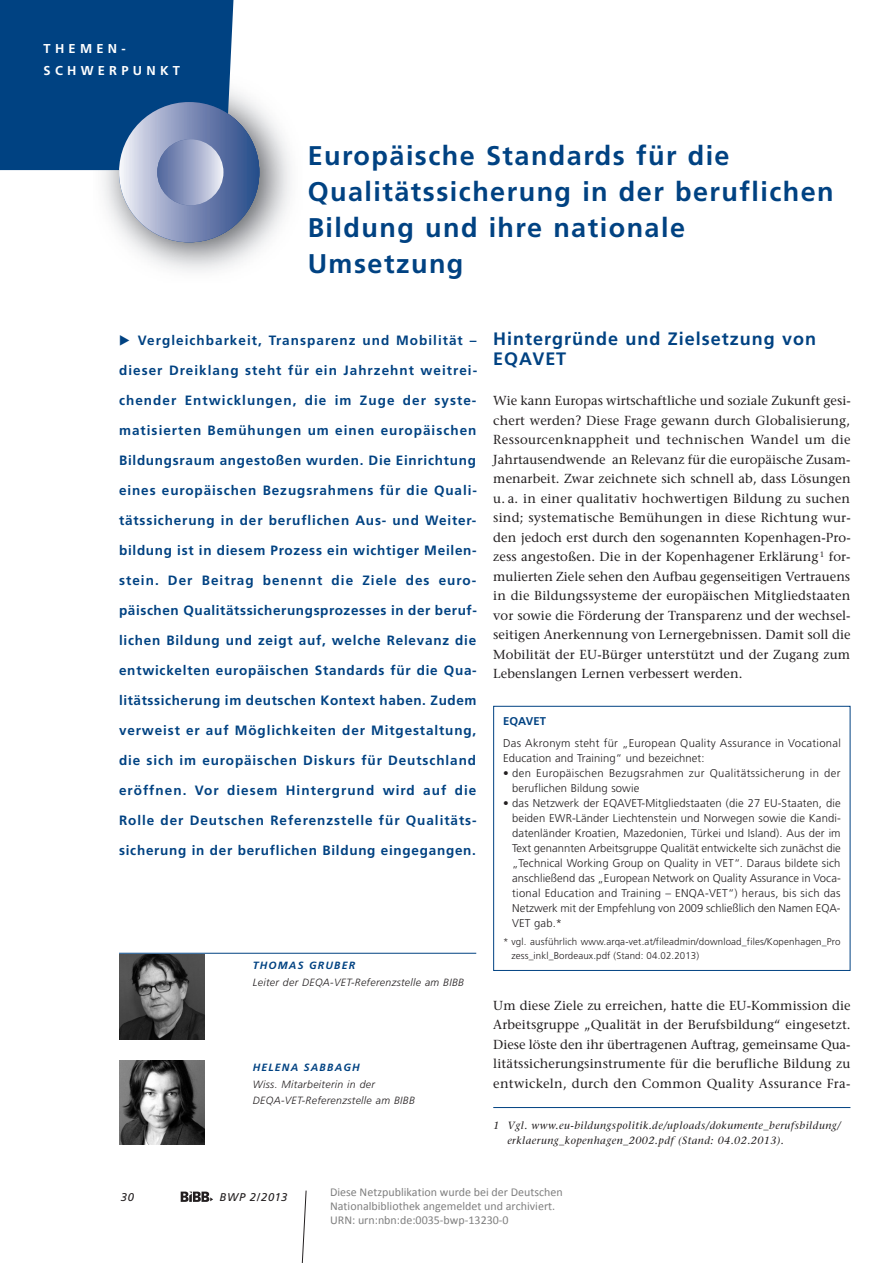
<style>
.page{position:relative;width:893px;height:1263px;background:#fff}
.page>*{position:absolute;margin:0;border:0;box-sizing:border-box;transform-origin:0 0}
.t1{font:700 27px/36px "Frutiger";letter-spacing:.055em;color:#004282}
.t2{font:700 18px/19.5px "Frutiger";letter-spacing:.055em;color:#004282}
.t3{font:700 13.5px "Frutiger";letter-spacing:.065em;color:#004282}
.t4{font:700 13.5px "Frutiger";letter-spacing:.045em;color:#004282}
.t5{font:13.05px/19.5px "Stone Serif";letter-spacing:.01em;color:#231f20;text-align:justify}
.t6{font:700 12.9px/21.5px "Frutiger";letter-spacing:.33em;color:#fff}
.t7{font:12px/14.4px "Calibri";color:#808080}
.t8{font:300 11.25px/15px "Frutiger";letter-spacing:.01em;color:#231f20}
.t9{font:300 11.25px/15px "Frutiger";letter-spacing:.03em;color:#231f20}
.t10{font:italic 11.25px "Frutiger";letter-spacing:.055em;color:#231f20}
.t11{font:700 11.25px "Frutiger";letter-spacing:.01em;color:#004282}
.t12{font:italic 10.5px/15px "Stone Serif";letter-spacing:.045em;color:#231f20}
.t13{font:italic 300 10.5px/16.5px "Frutiger";letter-spacing:.035em;color:#231f20}
.t14{font:italic 700 10.5px "Frutiger";letter-spacing:.11em;color:#004282}
.t15{font:300 9.75px/13.5px "Frutiger";letter-spacing:.015em;color:#231f20}
</style>
<div class="page">
<svg style="left:301px;top:1190px;width:6px;height:73px"></svg>
<img style="left:180px;top:1192px;width:33px;height:10px">
<img style="left:94px;top:92px;width:196px;height:179px">
<div style="left:0;top:0;width:234px;height:170px;background:#004282"></div>
<div style="left:119px;top:102px;width:140px;height:140px;background:linear-gradient(to right,#eae8f3,#224485);border-radius:50%"></div>
<div style="left:157px;top:139px;width:66px;height:66px;background:linear-gradient(to right,#4a6099,#e5e6f1);border-radius:50%"></div>
<img style="left:119px;top:954px;width:85px;height:85px">
<img style="left:119px;top:1060px;width:85px;height:85px">
<hr style="left:119px;top:953px;width:357px;height:1px;background:#004282">
<hr style="left:493px;top:1107px;width:357px;height:1px;background:#004282">
<div style="left:493px;top:706px;width:357px;height:265px;border:1px solid #004282"></div>
<p class="t6" style="left:44px;top:39px;width:138px">THEMEN-<br>SCHWERPUNKT</p>
<h1 class="t1" style="left:308px;top:140px;width:528px">Europäische Standards für die<br>Qualitätssicherung in der beruflichen<br>Bildung und ihre nationale<br>Umsetzung</h1>
<p class="t3" style="left:138px;top:335px;width:340px">Vergleichbarkeit, Transparenz und Mobilität –</p>
<p class="t3" style="left:119px;top:365px;width:360px">dieser Dreiklang steht für ein Jahrzehnt weitrei-</p>
<p class="t3" style="left:119px;top:395px;width:359px">chender Entwicklungen, die im Zuge der syste -</p>
<p class="t3" style="left:119px;top:425px;width:359px">matisierten Bemühungen um einen europäischen</p>
<p class="t3" style="left:119px;top:455px;width:358px">Bildungsraum angestoßen wurden. Die Einrichtung</p>
<p class="t3" style="left:119px;top:485px;width:359px">eines europäischen Bezugsrahmens für die Quali-</p>
<p class="t3" style="left:119px;top:515px;width:359px">tätssicherung in der beruflichen Aus- und Weiter-</p>
<p class="t3" style="left:119px;top:545px;width:359px">bildung ist in diesem Prozess ein wichtiger Meilen-</p>
<p class="t3" style="left:119px;top:575px;width:359px">stein. Der Beitrag benennt die Ziele des euro-</p>
<p class="t4" style="left:119px;top:605px;width:359px">päischen Qualitätssicherungsprozesses in der beruf-</p>
<p class="t3" style="left:119px;top:635px;width:359px">lichen Bildung und zeigt auf, welche Relevanz die</p>
<p class="t3" style="left:119px;top:665px;width:359px">entwickelten europäischen Standards für die Qua-</p>
<p class="t4" style="left:119px;top:695px;width:359px">litätssicherung im deutschen Kontext haben. Zudem</p>
<p class="t3" style="left:119px;top:725px;width:359px">verweist er auf Möglichkeiten der Mitgestaltung,</p>
<p class="t3" style="left:119px;top:755px;width:359px">die sich im europäischen Diskurs für Deutschland</p>
<p class="t3" style="left:119px;top:785px;width:359px">eröffnen. Vor diesem Hintergrund wird auf die</p>
<p class="t3" style="left:119px;top:815px;width:359px">Rolle der Deutschen Referenzstelle für Qualitäts -</p>
<p class="t3" style="left:119px;top:845px;width:358px">sicherung in der beruflichen Bildung eingegangen.</p>
<p class="t14" style="left:253px;top:961px;width:104px">THOMAS GRUBER</p>
<p class="t13" style="left:253px;top:974px;width:213px">Leiter der DEQA-VET-Referenzstelle am BIBB</p>
<p class="t14" style="left:253px;top:1063px;width:108px">HELENA SABBAGH</p>
<p class="t13" style="left:253px;top:1076px;width:164px">Wiss. Mitarbeiterin in der<br>DEQA-VET-Referenzstelle am BIBB</p>
<h2 class="t2" style="left:493px;top:331px;width:324px">Hintergründe und Zielsetzung von<br>EQAVET</h2>
<p class="t5" style="left:493px;top:392px;width:359px">Wie kann Europas wirtschaftliche und soziale Zukunft gesi&shy;chert werden? Diese Frage gewann durch Globalisierung, Ressourcenknappheit und technischen Wandel um die Jahrtausendwende an Relevanz für die europäische Zusam&shy;menarbeit. Zwar zeichnete sich schnell ab, dass Lösungen u. a. in einer qualitativ hochwertigen Bildung zu suchen sind; systematische Bemühungen in diese Richtung wur&shy;den jedoch erst durch den sogenannten Kopenhagen-Pro&shy;zess angestoßen. Die in der Kopenhagener Erklärung <sup>1</sup> for&shy;mulierten Ziele sehen den Aufbau gegenseitigen Vertrauens in die Bildungssysteme der europäischen Mitgliedstaaten vor sowie die Förderung der Transparenz und der wechsel&shy;seitigen Anerkennung von Lernergebnissen. Damit soll die Mobilität der EU-Bürger unterstützt und der Zugang zum Lebenslangen Lernen verbessert werden.</p>
<p class="t11" style="left:503px;top:716px;width:45px">EQAVET</p>
<p class="t8" style="left:503px;top:736px;width:339px">Das Akronym steht für „European Quality Assurance in Vocational<br>Education and Training“ und bezeichnet:</p>
<p class="t9" style="left:512px;top:766px;width:330px;text-indent:-9px">• den Europäischen Bezugsrahmen zur Qualitätssicherung in der beruflichen Bildung sowie</p>
<p class="t8" style="left:512px;top:796px;width:330px;text-align:justify;text-indent:-9px">• das Netzwerk der EQAVET-Mitgliedstaaten (die 27 EU-Staaten, die beiden EWR-Länder Liechtenstein und Norwegen sowie die Kandi&shy;datenländer Kroatien, Mazedonien, Türkei und Island). Aus der im Text genannten Arbeitsgruppe Qualität entwickelte sich zunächst die „Technical Working Group on Quality in VET“. Daraus bildete sich anschließend das „European Network on Quality Assurance in Voca&shy;tional Education and Training – ENQA-VET“) heraus, bis sich das Netzwerk mit der Empfehlung von 2009 schließlich den Namen EQA-VET gab.*</p>
<p class="t15" style="left:511px;top:936px;width:331px;text-indent:-8px">* vgl. ausführlich www.arqa-vet.at/fileadmin/download_files/Kopenhagen_Pro zess_inkl_Bordeaux.pdf (Stand: 04.02.2013)</p>
<p class="t5" style="left:493px;top:997px;width:359px">Um diese Ziele zu erreichen, hatte die EU-Kommission die Arbeitsgruppe „Qualität in der Berufsbildung“ eingesetzt.<br>Diese löste den ihr übertragenen Auftrag, gemeinsame Qua&shy;litätssicherungsinstrumente für die berufliche Bildung zu entwickeln, durch den Common Quality Assurance Fra-</p>
<p class="t12" style="left:507px;top:1119px;width:335px;text-indent:-14px">1 Vgl. www.eu-bildungspolitik.de/uploads/dokumente_berufsbildung/ erklaerung_kopenhagen_2002.pdf (Stand: 04.02.2013).</p>
<p class="t10" style="left:121px;top:1192px;width:15px">30</p>
<p class="t10" style="left:220px;top:1192px;width:69px">BWP 2/2013</p>
<p class="t7" style="left:330px;top:1184px;width:234px">Diese Netzpublikation wurde bei der Deutschen<br>Nationalbibliothek angemeldet und archiviert.<br>URN: urn:nbn:de:0035-bwp-13230-0</p>
</div>
